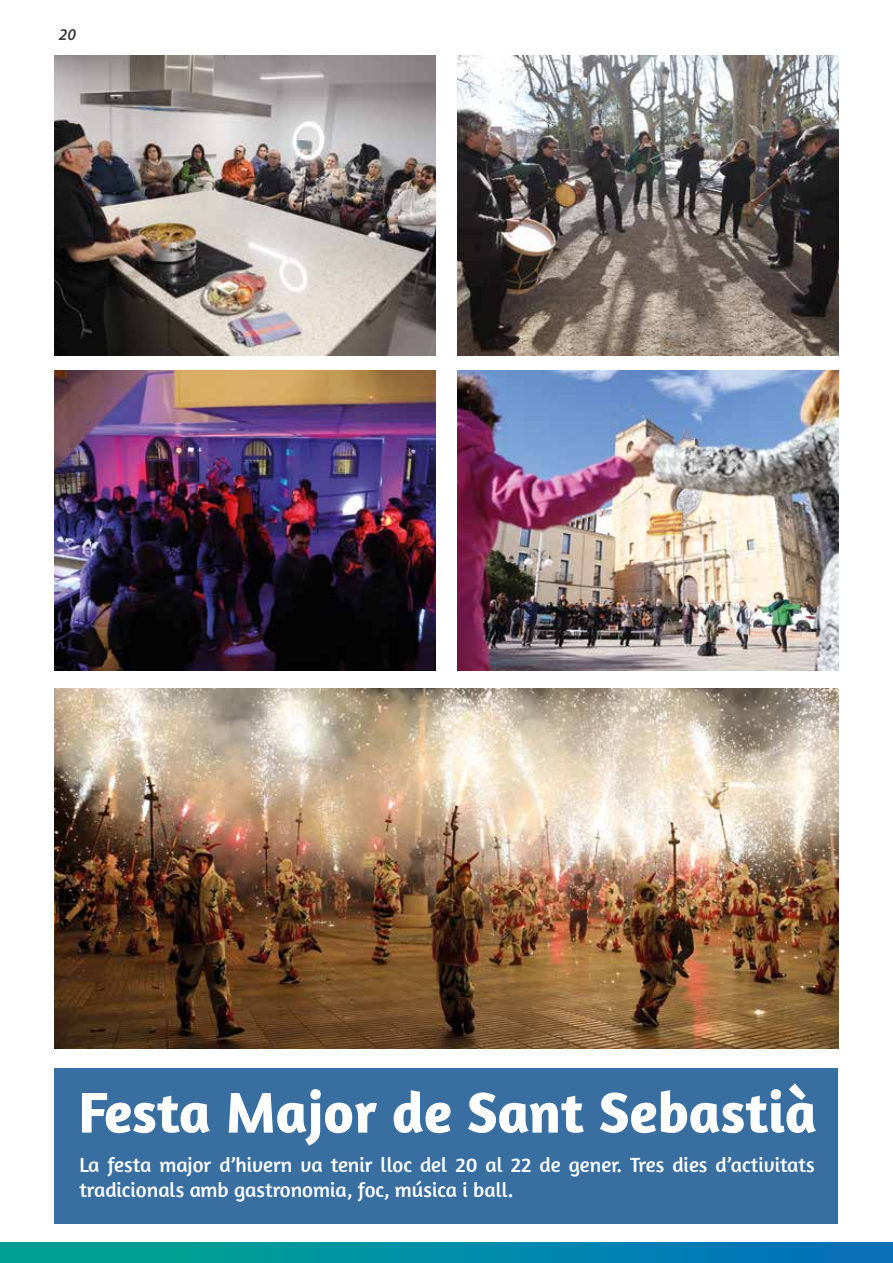
<style>
.page{position:relative;width:893px;height:1263px;background:#fff}
.page>*{position:absolute;margin:0;border:0;box-sizing:border-box;transform-origin:0 0}
.t1{font:700 58.5px "Amaranth";color:#fff}
.t2{font:21px/25.2px "Amaranth";color:#fff}
.t3{font:italic 600 16.5px "Myriad Pro";color:#3c3c3d}
</style>
<div class="page">
<div style="left:0;top:1242px;width:893px;height:21px;background:linear-gradient(to right,#00a88d,#0370bf)"></div>
<div style="left:54px;top:1068px;width:784px;height:156px;background:#386ea0"></div>
<img style="left:54px;top:56px;width:382px;height:299px">
<img style="left:54px;top:371px;width:382px;height:299px">
<img style="left:54px;top:689px;width:785px;height:360px">
<img style="left:457px;top:56px;width:382px;height:299px">
<img style="left:457px;top:371px;width:382px;height:299px">
<p class="t3" style="left:59px;top:24px;width:19px">20</p>
<h1 class="t1" style="left:78px;top:1075px;width:740px">Festa Major de Sant Sebastià</h1>
<p class="t2" style="left:79px;top:1152px;width:737px">La festa major d’hivern va tenir lloc del 20 al 22 de gener. Tres dies d’activitats tradicionals amb gastronomia, foc, música i ball.</p>
</div>
